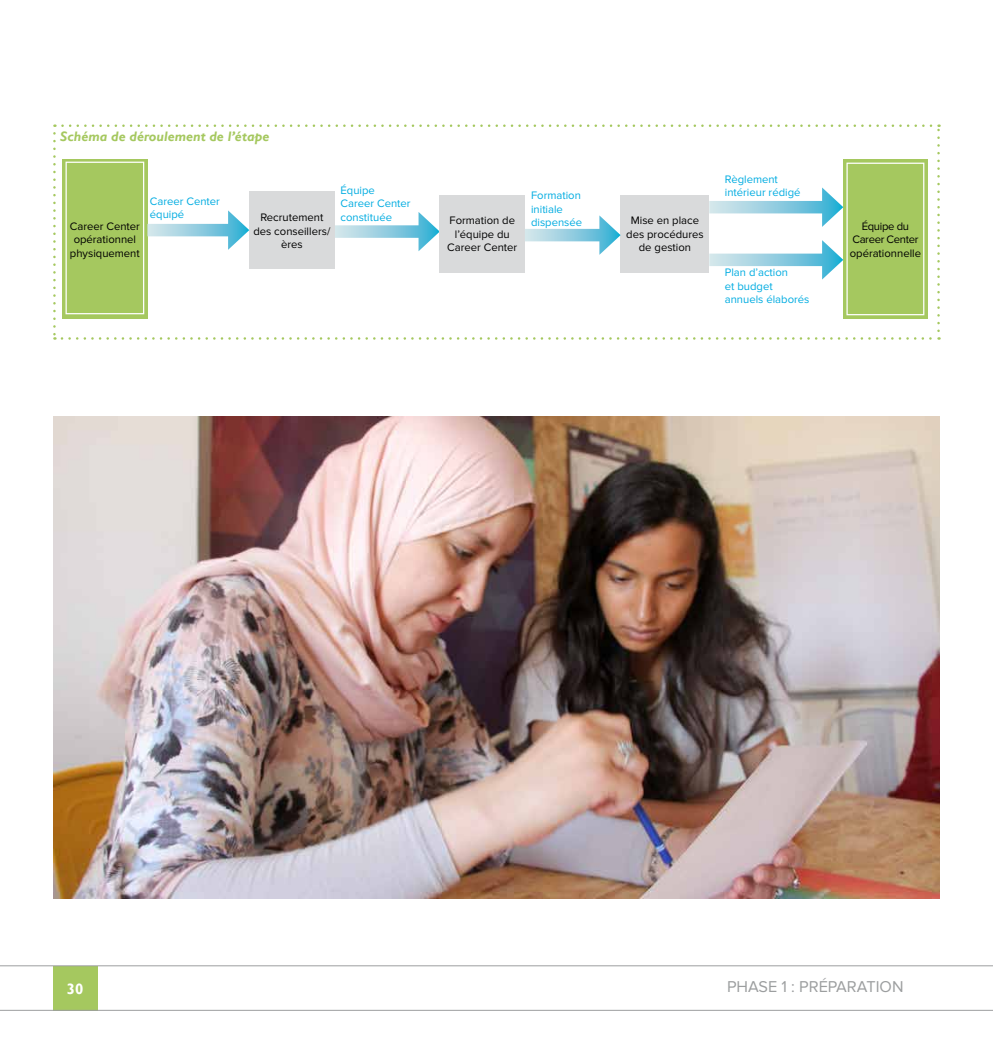
<style>
.page{position:relative;width:993px;height:1063px;background:#fff}
.page>*{position:absolute;margin:0;border:0;box-sizing:border-box;transform-origin:0 0}
.t1{font:16.25px "Proxima Nova";color:#9c9e9f}
.t2{font:700 15px "Gill Sans";color:#fff}
.t3{font:italic 700 13.75px "Gill Sans";color:#a5c85f}
.t4{font:11.25px/13.5px "Proxima Nova";color:#000;text-align:center}
.t5{font:11.25px/13.5px "Proxima Nova";color:#00ace1}
.t6{font:11.25px/13.5px "Proxima Nova";letter-spacing:-.03em;color:#000;text-align:center}
</style>
<div class="page">
<div style="left:53px;top:966px;width:44px;height:44px;background:#a5c85f"></div>
<hr style="left:0;top:965px;width:992px;height:1px;background:#9c9e9f">
<hr style="left:0;top:1010px;width:992px;height:1px;background:#9c9e9f">
<img style="left:53px;top:416px;width:886px;height:482px">
<svg style="left:53px;top:133px;width:3px;height:207px"></svg>
<svg style="left:62px;top:337px;width:877px;height:3px"></svg>
<svg style="left:937px;top:124px;width:2px;height:207px"></svg>
<svg style="left:54px;top:124px;width:876px;height:3px"></svg>
<svg style="left:334px;top:225px;width:84px;height:13px"></svg>
<svg style="left:418px;top:212px;width:21px;height:39px"></svg>
<div style="left:62px;top:159px;width:85px;height:159px;background:#a5c85f"></div>
<div style="left:249px;top:191px;width:85px;height:78px;background:#d9dadb"></div>
<div style="left:439px;top:195px;width:85px;height:78px;background:#d9dadb"></div>
<div style="left:620px;top:195px;width:89px;height:78px;background:#d9dadb"></div>
<div style="left:843px;top:159px;width:84px;height:159px;background:#a5c85f"></div>
<svg style="left:147px;top:224px;width:81px;height:12px"></svg>
<svg style="left:228px;top:210px;width:21px;height:40px"></svg>
<svg style="left:524px;top:229px;width:75px;height:12px"></svg>
<svg style="left:599px;top:215px;width:21px;height:40px"></svg>
<svg style="left:709px;top:201px;width:112px;height:12px"></svg>
<svg style="left:821px;top:187px;width:22px;height:40px"></svg>
<svg style="left:709px;top:254px;width:112px;height:12px"></svg>
<svg style="left:821px;top:240px;width:22px;height:40px"></svg>
<div style="left:65px;top:162px;width:79px;height:152px;border:1px solid #fff"></div>
<div style="left:846px;top:163px;width:78px;height:152px;border:1px solid #fff"></div>
<p class="t3" style="left:60px;top:129px;width:211px">Schéma de déroulement de l’étape</p>
<p class="t5" style="left:724px;top:172px;width:77px">Règlement intérieur rédigé</p>
<p class="t5" style="left:340px;top:184px;width:72px">Équipe<br>Career Center constituée</p>
<p class="t5" style="left:150px;top:195px;width:72px">Career Center équipé</p>
<p class="t5" style="left:531px;top:189px;width:53px">Formation initiale dispensée</p>
<p class="t4" style="left:70px;top:219px;width:72px">Career Center opérationnel physiquement</p>
<p class="t4" style="left:253px;top:211px;width:78px">Recrutement des conseillers/ ères</p>
<p class="t4" style="left:447px;top:214px;width:72px">Formation de l’équipe du<br>Career Center</p>
<p class="t4" style="left:626px;top:214px;width:79px">Mise en place des procédures de gestion</p>
<p class="t6" style="left:849px;top:219px;width:73px">Équipe du<br>Career Center opérationnelle</p>
<p class="t5" style="left:724px;top:266px;width:86px">Plan d’action<br>et budget annuels élaborés</p>
<h2 class="t2" style="left:67px;top:980px;width:18px">30</h2>
<h1 class="t1" style="left:726px;top:977px;width:178px">PHASE 1 : PRÉPARATION</h1>
</div>
